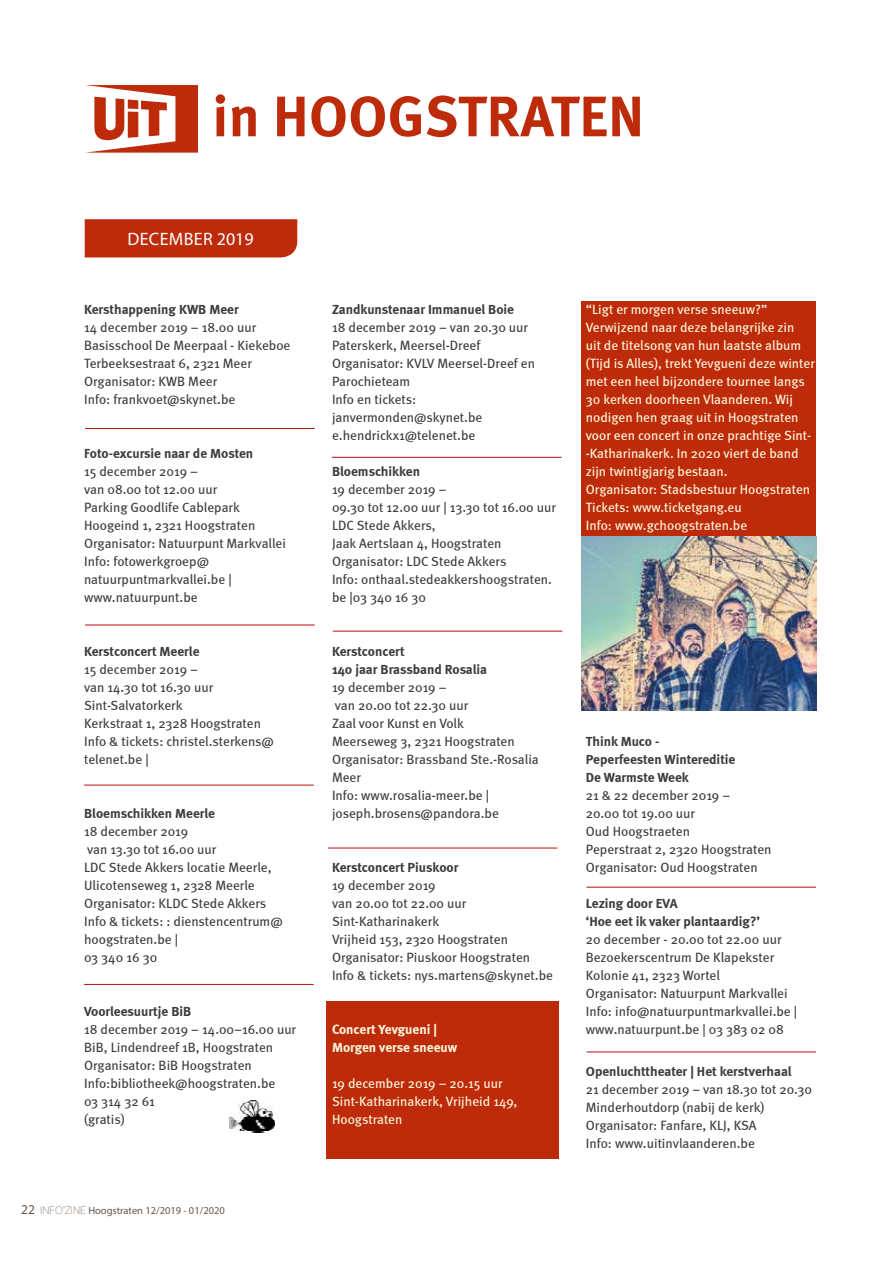
<style>
.page{position:relative;width:893px;height:1263px;background:#fff}
.page>*{position:absolute;margin:0;border:0;box-sizing:border-box;transform-origin:0 0}
.t1{font:700 57px "Meta Pro";color:#bd2b0b}
.t2{font:18px "Myriad Pro";letter-spacing:.02em;color:#fff}
.t3{font:13.5px/18px "Meta";color:#3c3c3b}
.t4{font:13.5px/18px "Meta";color:#fffbde}
.t5{font:700 13.5px/18px "Meta";color:#3c3c3b}
.t6{font:700 13.5px/18px "Meta";color:#fffbde}
.t7{font:10.5px "Myriad Pro";color:#685546}
.s1{font-size:13.5px}
.s2{font-family:"Lane";font-stretch:condensed}
</style>
<div class="page">
<div style="left:581px;top:301px;width:235px;height:409px;background:#bd2b0b"></div>
<img style="left:581px;top:536px;width:235px;height:174px">
<div style="left:326px;top:1001px;width:233px;height:157px;background:#bd2b0b"></div>
<svg style="left:86px;top:85px;width:112px;height:68px"></svg>
<div style="left:85px;top:219px;width:212px;height:38px;background:#bd2b0b"></div>
<hr style="left:84px;top:785px;width:230px;height:1px;background:#bb0e0c">
<hr style="left:84px;top:984px;width:230px;height:1px;background:#bb0e0c">
<hr style="left:332px;top:457px;width:230px;height:1px;background:#bb0e0c">
<img style="left:229px;top:1100px;width:45px;height:33px">
<hr style="left:586px;top:887px;width:230px;height:1px;background:#bb0e0c">
<hr style="left:586px;top:1051px;width:230px;height:1px;background:#bb0e0c">
<hr style="left:85px;top:428px;width:230px;height:1px;background:#bb0e0c">
<hr style="left:85px;top:625px;width:230px;height:1px;background:#bb0e0c">
<hr style="left:333px;top:631px;width:229px;height:1px;background:#bb0e0c">
<hr style="left:328px;top:848px;width:229px;height:1px;background:#bb0e0c">
<h1 class="t1" style="left:212px;top:80px;width:433px">in HOOGSTRATEN</h1>
<h2 class="t2" style="left:127px;top:228px;width:128px">DECEMBER 2019</h2>
<p class="t5" style="left:84px;top:300px;width:156px">Kersthappening KWB Meer</p>
<p class="t3" style="left:84px;top:318px;width:208px">14 december 2019 – 18.00 uur<br>Basisschool De Meerpaal - Kiekeboe<br>Terbeeksestraat 6, 2321 Meer<br>Organisator: KWB Meer<br>Info: frankvoet@skynet.be</p>
<p class="t5" style="left:84px;top:444px;width:171px">Foto-excursie naar de Mosten</p>
<p class="t3" style="left:84px;top:462px;width:203px">15 december 2019 –<br>van 08.00 tot 12.00 uur<br>Parking Goodlife Cablepark<br>Hoogeind 1, 2321 Hoogstraten<br>Organisator: Natuurpunt Markvallei<br>Info: fotowerkgroep@ natuurpuntmarkvallei.be | www.natuurpunt.be</p>
<p class="t5" style="left:84px;top:642px;width:117px">Kerstconcert Meerle</p>
<p class="t3" style="left:84px;top:660px;width:191px">15 december 2019 –<br>van 14.30 tot 16.30 uur<br>Sint-Salvatorkerk<br>Kerkstraat 1, 2328 Hoogstraten<br>Info &amp; tickets: christel.sterkens@ telenet.be |</p>
<p class="t5" style="left:84px;top:804px;width:132px">Bloemschikken Meerle</p>
<p class="t3" style="left:84px;top:822px;width:200px">18 december 2019<br>van 13.30 tot 16.00 uur<br>LDC Stede Akkers locatie Meerle,<br>Ulicotenseweg 1, 2328 Meerle<br>Organisator: KLDC Stede Akkers<br>Info &amp; tickets: : dienstencentrum@ hoogstraten.be |<br>03 340 16 30</p>
<p class="t5" style="left:84px;top:1002px;width:109px">Voorleesuurtje BiB</p>
<p class="t3" style="left:84px;top:1020px;width:214px">18 december 2019 – 14.00–16.00 uur<br>BiB, Lindendreef 1B, Hoogstraten<br>Organisator: BiB Hoogstraten<br>Info:bibliotheek@hoogstraten.be<br>03 314 32 61<br>(gratis)</p>
<p class="t7" style="left:21px;top:1204px;width:205px"><span class="s1">22</span> <span class="s2">INFO’ZINE</span> Hoogstraten 12/2019 - 01/2020</p>
<p class="t5" style="left:332px;top:300px;width:184px">Zandkunstenaar Immanuel Boie</p>
<p class="t3" style="left:332px;top:318px;width:204px">18 december 2019 – van 20.30 uur<br>Paterskerk, Meersel-Dreef<br>Organisator: KVLV Meersel-Dreef en<br>Parochieteam<br>Info en tickets: janvermonden@skynet.be e.hendrickx1@telenet.be</p>
<p class="t5" style="left:332px;top:462px;width:90px">Bloemschikken</p>
<p class="t3" style="left:332px;top:480px;width:226px">19 december 2019 –<br>09.30 tot 12.00 uur | 13.30 tot 16.00 uur<br>LDC Stede Akkers,<br>Jaak Aertslaan 4, Hoogstraten<br>Organisator: LDC Stede Akkers<br>Info: onthaal.stedeakkershoogstraten. be |03 340 16 30</p>
<p class="t5" style="left:332px;top:642px;width:157px">Kerstconcert<br>140 jaar Brassband Rosalia</p>
<p class="t3" style="left:332px;top:678px;width:208px">19 december 2019 –<br>van 20.00 tot 22.30 uur<br>Zaal voor Kunst en Volk<br>Meerseweg 3, 2321 Hoogstraten<br>Organisator: Brassband Ste.-Rosalia<br>Meer<br>Info: www.rosalia-meer.be | joseph.brosens@pandora.be</p>
<p class="t5" style="left:332px;top:858px;width:128px">Kerstconcert Piuskoor</p>
<p class="t3" style="left:332px;top:876px;width:223px">19 december 2019<br>van 20.00 tot 22.00 uur<br>Sint-Katharinakerk<br>Vrijheid 153, 2320 Hoogstraten<br>Organisator: Piuskoor Hoogstraten<br>Info &amp; tickets: nys.martens@skynet.be</p>
<p class="t6" style="left:332px;top:1020px;width:127px">Concert Yevgueni |<br>Morgen verse sneeuw</p>
<p class="t4" style="left:332px;top:1074px;width:187px">19 december 2019 – 20.15 uur<br>Sint-Katharinakerk, Vrijheid 149,<br>Hoogstraten</p>
<p class="t4" style="left:586px;top:300px;width:231px">“Ligt er morgen verse sneeuw?” Verwijzend naar deze belangrijke zin<br>uit de titelsong van hun laatste album (Tijd is Alles), trekt Yevgueni deze winter met een heel bijzondere tournee langs 30 kerken doorheen Vlaanderen. Wij nodigen hen graag uit in Hoogstraten voor een concert in onze prachtige Sint--Katharinakerk. In 2020 viert de band zijn twintigjarig bestaan.<br>Organisator: Stadsbestuur Hoogstraten Tickets: www.ticketgang.eu<br>Info: www.gchoogstraten.be</p>
<p class="t5" style="left:586px;top:732px;width:151px">Think Muco -<br>Peperfeesten Wintereditie<br>De Warmste Week</p>
<p class="t3" style="left:586px;top:786px;width:187px">21 &amp; 22 december 2019 –<br>20.00 tot 19.00 uur<br>Oud Hoogstraeten<br>Peperstraat 2, 2320 Hoogstraten<br>Organisator: Oud Hoogstraten</p>
<p class="t5" style="left:586px;top:894px;width:176px">Lezing door EVA<br>‘Hoe eet ik vaker plantaardig?’</p>
<p class="t3" style="left:586px;top:930px;width:213px">20 december - 20.00 tot 22.00 uur Bezoekerscentrum De Klapekster Kolonie 41, 2323 Wortel<br>Organisator: Natuurpunt Markvallei Info: info@natuurpuntmarkvallei.be | www.natuurpunt.be | 03 383 02 08</p>
<p class="t5" style="left:586px;top:1062px;width:207px">Openluchttheater | Het kerstverhaal</p>
<p class="t3" style="left:586px;top:1080px;width:228px">21 december 2019 – van 18.30 tot 20.30<br>Minderhoutdorp (nabij de kerk)<br>Organisator: Fanfare, KLJ, KSA<br>Info: www.uitinvlaanderen.be</p>
</div>
